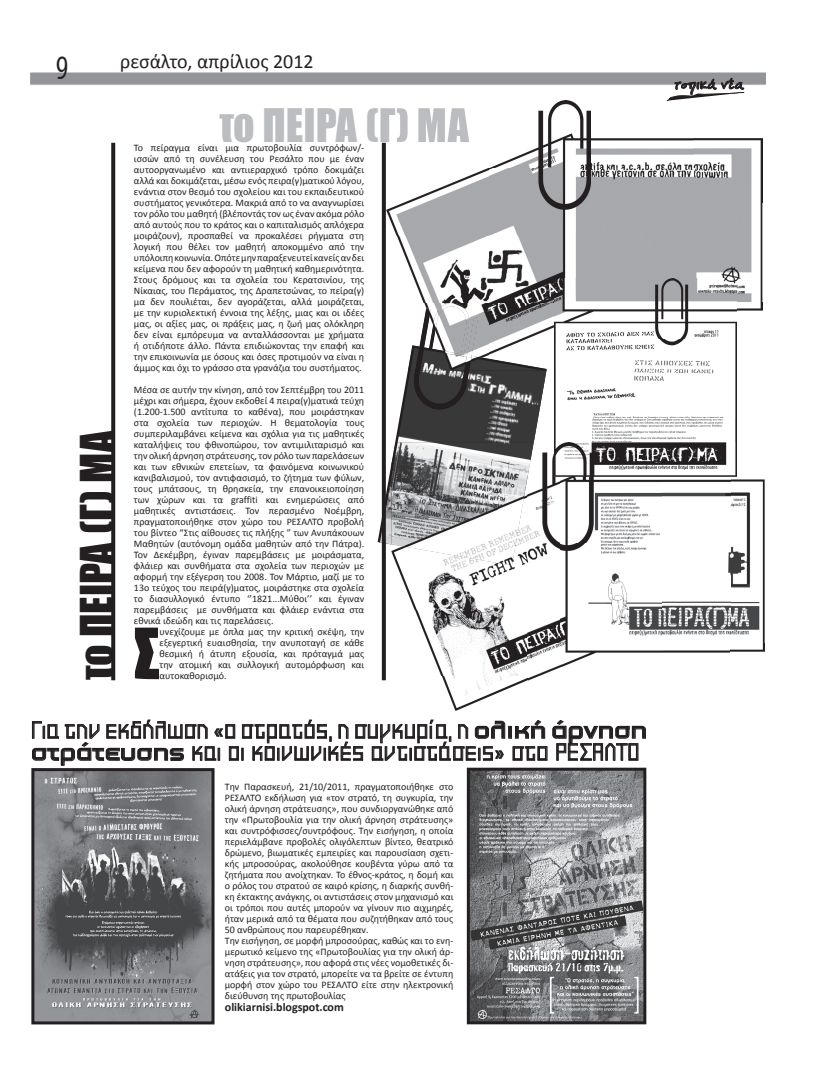
<style>
.page{position:relative;width:823px;height:1078px;background:#fff}
.page>*{position:absolute;margin:0;border:0;box-sizing:border-box;transform-origin:0 0}
.t1{font:900 68.5px "PF Fusion Sans";color:#231f20}
.t2{font:900 45px "PF Fusion Sans";color:#bcbdc0}
.t3{font:900 45px "PF Fusion Sans";color:#231f20}
.t4{font:34.3px "Cf Office Gr";color:#231f20;scale:.79 1}
.t5{font:23px/22px "PF Online Single";color:#231f20}
.t6{font:20px "Calibri";color:#231f20}
.t7{font:700 16px "PF Libera";color:#231f20}
.t8{font:700 12px "Calibri";color:#231f20}
.t9{font:10px/11px "Calibri";color:#231f20;text-align:justify}
.s1{font-family:"PF Haus Square";font-weight:700;font-size:26px}
</style>
<div class="page">
<div style="left:29px;top:71px;width:737px;height:15px;background:#939598;border:1px solid #fff"></div>
<img style="left:380px;top:370px;width:166px;height:174px">
<svg style="left:411px;top:370px;width:67px;height:41px;background:#403f40"></svg>
<img style="left:386px;top:101px;width:307px;height:134px">
<img style="left:693px;top:138px;width:69px;height:165px">
<img style="left:396px;top:235px;width:195px;height:68px">
<img style="left:424px;top:303px;width:130px;height:67px">
<img style="left:735px;top:303px;width:27px;height:67px">
<img style="left:408px;top:345px;width:138px;height:25px">
<img style="left:428px;top:303px;width:42px;height:5px">
<img style="left:410px;top:348px;width:132px;height:22px">
<img style="left:415px;top:308px;width:63px;height:62px">
<img style="left:554px;top:278px;width:181px;height:199px">
<img style="left:527px;top:442px;width:33px;height:239px">
<img style="left:730px;top:442px;width:34px;height:210px">
<img style="left:493px;top:565px;width:34px;height:111px">
<img style="left:560px;top:477px;width:170px;height:191px">
<img style="left:396px;top:565px;width:97px;height:111px">
<img style="left:442px;top:676px;width:85px;height:34px">
<img style="left:395px;top:563px;width:102px;height:2px">
<img style="left:391px;top:442px;width:106px;height:121px">
<img style="left:497px;top:442px;width:36px;height:123px">
<img style="left:386px;top:108px;width:83px;height:34px">
<svg style="left:381px;top:143px;width:4px;height:537px;background:#504d4e"></svg>
<svg style="left:111px;top:143px;width:4px;height:537px;background:#2f2c2d"></svg>
<svg style="left:666px;top:78px;width:78px;height:23px"></svg>
<svg style="left:32px;top:719px;width:614px;height:47px"></svg>
<img style="left:35px;top:772px;width:175px;height:248px">
<div style="left:31px;top:768px;width:183px;height:256px;border:3px solid #231f20"></div>
<img style="left:470px;top:771px;width:172px;height:249px">
<div style="left:466px;top:767px;width:180px;height:257px;border:3px solid #231f20"></div>
<h3 class="t4" style="left:55px;top:49px;width:19px">9</h3>
<h3 class="t6" style="left:120px;top:49px;width:195px">ρεσάλτο, απρίλιος 2012</h3>
<h2 class="t3" style="left:69px;top:680px;width:252px;rotate:-90deg">το ΠΕΙΡΑ (Γ) ΜΑ</h2>
<h2 class="t2" style="left:219px;top:97px;width:252px">το ΠΕΙΡΑ (Γ) ΜΑ</h2>
<p class="t9" style="left:134px;top:152px;width:232px">ισσών από τη συνέλευση του Ρεσάλτο που με έναν αυτοοργανωμένο και αντιιεραρχικό τρόπο δοκιμάζει αλλά και δοκιμάζεται, μέσω ενός πειρα(γ)ματικού λόγου, ενάντια στον θεσμό του σχολείου και του εκπαιδευτικού συστήματος γενικότερα. Μακριά από το να αναγνωρίσει τον ρόλο του μαθητή (βλέποντάς τον ως έναν ακόμα ρόλο από αυτούς που το κράτος και ο καπιταλισμός απλόχερα μοιράζουν), προσπαθεί να προκαλέσει ρήγματα στη λογική που θέλει τον μαθητή αποκομμένο από την υπόλοιπη κοινωνία. Οπότε μην παραξενευτεί κανείς αν δει κείμενα που δεν αφορούν τη μαθητική καθημερινότητα.<br>Στους δρόμους και τα σχολεία του Κερατσινίου, της Νίκαιας, του Περάματος, της Δραπετσώνας, το πείρα(γ) μα δεν πουλιέται, δεν αγοράζεται, αλλά μοιράζεται, με την κυριολεκτική έννοια της λέξης, μιας και οι ιδέες μας, οι αξίες μας, οι πράξεις μας, η ζωή μας ολόκληρη δεν είναι εμπόρευμα να ανταλλάσσονται με χρήματα ή οτιδήποτε άλλο. Πάντα επιδιώκοντας την επαφή και την επικοινωνία με όσους και όσες προτιμούν να είναι η άμμος και όχι το γράσσο στα γρανάζια του συστήματος.</p>
<p class="t9" style="left:134px;top:383px;width:232px">Μέσα σε αυτήν την κίνηση, από τον Σεπτέμβρη του 2011 μέχρι και σήμερα, έχουν εκδοθεί 4 πειρα(γ)ματικά τεύχη (1.200-1.500 αντίτυπα το καθένα), που μοιράστηκαν στα σχολεία των περιοχών. Η θεματολογία τους συμπεριλαμβάνει κείμενα και σχόλια για τις μαθητικές καταλήψεις του φθινοπώρου, τον αντιμιλιταρισμό και την ολική άρνηση στράτευσης, τον ρόλο των παρελάσεων και των εθνικών επετείων, τα φαινόμενα κοινωνικού κανιβαλισμού, τον αντιφασισμό, το ζήτημα των φύλων, τους μπάτσους, τη θρησκεία, την επανοικειοποίηση των χώρων και τα graffiti και ενημερώσεις από μαθητικές αντιστάσεις. Τον περασμένο Νοέμβρη, πραγματοποιήθηκε στον χώρο του ΡΕΣΑΛΤΟ προβολή του βίντεο “Στις αίθουσες τις πλήξης ” των Ανυπάκουων Μαθητών (αυτόνομη ομάδα μαθητών από την Πάτρα).<br>Τον Δεκέμβρη, έγιναν παρεμβάσεις με μοιράσματα, φλάιερ και συνθήματα στα σχολεία των περιοχών με αφορμή την εξέγερση του 2008. Τον Μάρτιο, μαζί με το 13ο τεύχος του πειρά(γ)ματος, μοιράστηκε στα σχολεία το διασυλλογικό έντυπο ‘’1821...Μύθοι’’ και έγιναν παρεμβάσεις με συνθήματα και φλάιερ ενάντια στα εθνικά ιδεώδη και τις παρελάσεις.</p>
<h1 class="t1" style="left:134px;top:610px;width:27px">Σ</h1>
<p class="t9" style="left:159px;top:625px;width:206px">υνεχίζουμε με όπλα μας την κριτική σκέψη, την εξεγερτική ευαισθησία, την ανυποταγή σε κάθε θεσμική ή άτυπη εξουσία, και πρόταγμά μας την ατομική και συλλογική αυτομόρφωση και</p>
<p class="t9" style="left:134px;top:141px;width:232px">To πείραγμα είναι μια πρωτοβουλία συντρόφων/-</p>
<p class="t9" style="left:159px;top:669px;width:69px">αυτοκαθορισμό.</p>
<h3 class="t5" style="left:31px;top:718px;width:617px">Για την εκδήλωση «ο στρατός, η συγκυρία, η <span class="s1">ολική άρνηση στράτευσης</span> και οι κοινωνικές αντιστάσεις» στο ΡΕΣΑΛΤΟ</h3>
<p class="t9" style="left:225px;top:780px;width:230px;text-align:left">Την Παρασκευή, 21/10/2011, πραγματοποιήθηκε στο ΡΕΣΑΛΤΟ εκδήλωση για «τον στρατό, τη συγκυρία, την ολική άρνηση στράτευσης», που συνδιοργανώθηκε από την «Πρωτοβουλία για την ολική άρνηση στράτευσης» και συντρόφισσες/συντρόφους. Την εισήγηση, η οποία περιελάμβανε προβολές ολιγόλεπτων βίντεο, θεατρικό δρώμενο, βιωματικές εμπειρίες και παρουσίαση σχετι&shy;κής μπροσούρας, ακολούθησε κουβέντα γύρω από τα ζητήματα που ανοίχτηκαν. Το έθνος-κράτος, η δομή και ο ρόλος του στρατού σε καιρό κρίσης, η διαρκής συνθή&shy;κη έκτακτης ανάγκης, οι αντιστάσεις στον μηχανισμό και οι τρόποι που αυτές μπορούν να γίνουν πιο αιχμηρές, ήταν μερικά από τα θέματα που συζητήθηκαν από τους 50 ανθρώπους που παρευρέθηκαν.<br>Την εισήγηση, σε μορφή μπροσούρας, καθώς και το ενη&shy;μερωτικό κείμενο της «Πρωτοβουλίας για την ολική άρ&shy;νηση στράτευσης», που αφορά στις νέες νομοθετικές δι&shy;ατάξεις για τον στρατό, μπορείτε να τα βρείτε σε έντυπη μορφή στον χώρο του ΡΕΣΑΛΤΟ είτε στην ηλεκτρονική διεύθυνση της πρωτοβουλίας</p>
<p class="t8" style="left:225px;top:999px;width:120px">olikiarnisi.blogspot.com</p>
<h3 class="t7" style="left:675px;top:73px;width:71px">τοπικά νέα</h3>
</div>
